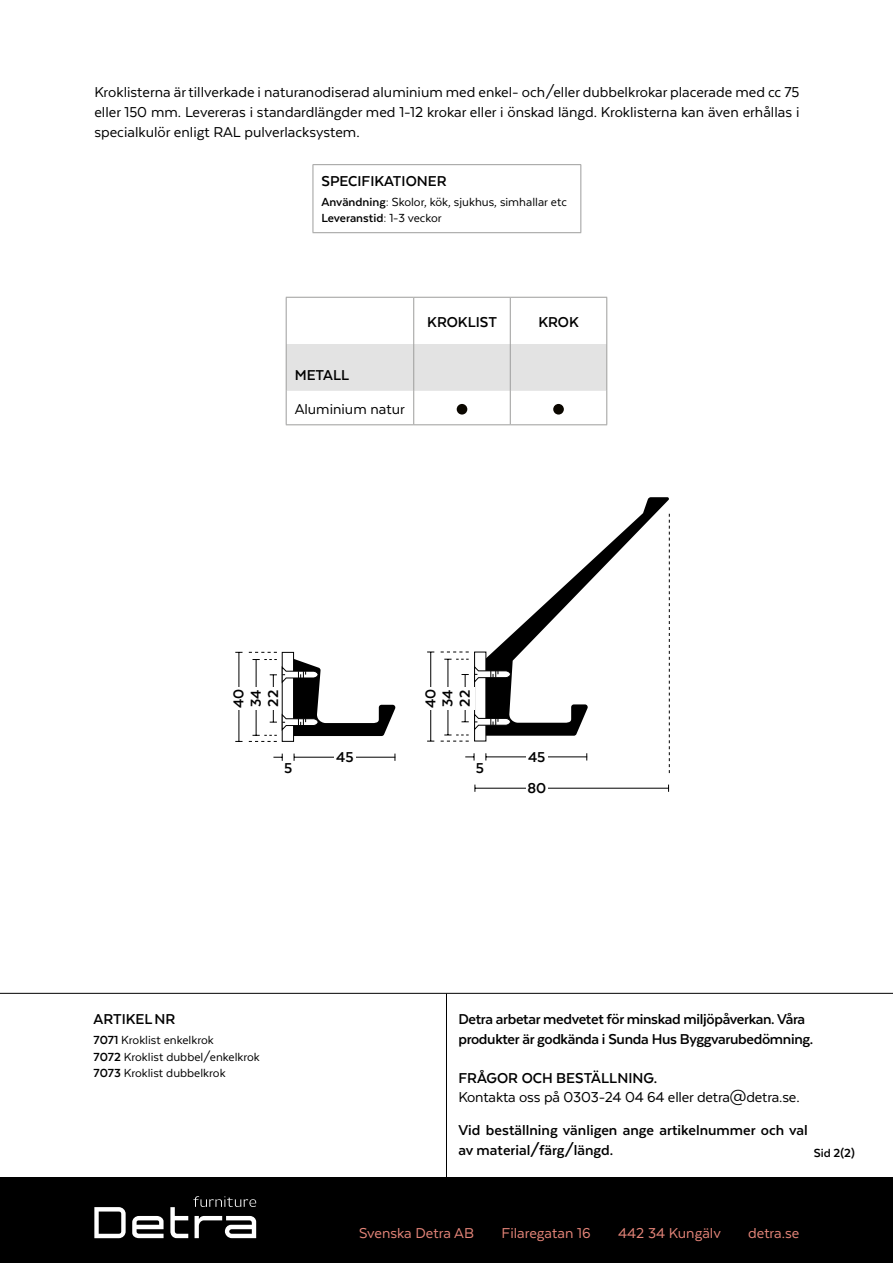
<style>
.page{position:relative;width:893px;height:1263px;background:#fff}
.page>*{position:absolute;margin:0;border:0;box-sizing:border-box;transform-origin:0 0}
.t1{font:16.5px/19.8px "Texta";color:#000;text-align:justify}
.t2{font:700 16.5px/17.2px "Texta";color:#000}
.t3{font:700 16.5px/19.8px "Texta";letter-spacing:-.02em;color:#000}
.t4{font:16.5px "Texta";color:#e58579}
.t5{font:13.5px/16.2px "Texta";color:#000}
.t6{font:700 13.5px "Texta";color:#000}
.s1{font-weight:700}
</style>
<div class="page">
<div style="left:0;top:1178px;width:893px;height:85px;background:#000"></div>
<svg style="left:94px;top:1207px;width:32px;height:31px"></svg>
<svg style="left:170px;top:1196px;width:86px;height:42px"></svg>
<svg style="left:132px;top:1216px;width:32px;height:22px"></svg>
<hr style="left:0;top:993px;width:893px;height:1px;background:#000">
<hr style="left:446px;top:993px;width:1px;height:185px;background:#000">
<hr style="left:0;top:0;width:1px;height:139px;background:#000">
<hr style="left:313px;top:164px;width:268px;height:1px;background:#9d9d9c">
<hr style="left:313px;top:165px;width:1px;height:67px;background:#9d9d9c">
<hr style="left:580px;top:165px;width:1px;height:67px;background:#9d9d9c">
<hr style="left:313px;top:232px;width:268px;height:1px;background:#9d9d9c">
<div style="left:287px;top:344px;width:319px;height:47px;background:#e3e3e3"></div>
<hr style="left:286px;top:297px;width:128px;height:1px;background:#9d9d9c">
<hr style="left:286px;top:298px;width:1px;height:46px;background:#9d9d9c">
<hr style="left:414px;top:297px;width:96px;height:1px;background:#9d9d9c">
<hr style="left:413px;top:298px;width:1px;height:46px;background:#9d9d9c">
<hr style="left:510px;top:297px;width:97px;height:1px;background:#9d9d9c">
<hr style="left:510px;top:298px;width:1px;height:46px;background:#9d9d9c">
<hr style="left:606px;top:298px;width:1px;height:46px;background:#9d9d9c">
<hr style="left:286px;top:344px;width:1px;height:47px;background:#9d9d9c">
<hr style="left:413px;top:344px;width:1px;height:47px;background:#9d9d9c">
<hr style="left:510px;top:344px;width:1px;height:47px;background:#9d9d9c">
<hr style="left:606px;top:344px;width:1px;height:47px;background:#9d9d9c">
<hr style="left:286px;top:391px;width:1px;height:33px;background:#9d9d9c">
<hr style="left:413px;top:391px;width:1px;height:33px;background:#9d9d9c">
<hr style="left:510px;top:391px;width:1px;height:33px;background:#9d9d9c">
<hr style="left:606px;top:391px;width:1px;height:33px;background:#9d9d9c">
<hr style="left:286px;top:424px;width:128px;height:1px;background:#9d9d9c">
<hr style="left:414px;top:424px;width:96px;height:1px;background:#9d9d9c">
<hr style="left:510px;top:424px;width:97px;height:1px;background:#9d9d9c">
<div style="left:457px;top:404px;width:10px;height:11px;background:#0b0700;border-radius:50%"></div>
<div style="left:553px;top:404px;width:11px;height:11px;background:#0b0700;border-radius:50%"></div>
<hr style="left:239px;top:652px;width:1px;height:89px;background:#000">
<div style="left:230px;top:687px;width:18px;height:23px;background:#fff"></div>
<div style="left:282px;top:652px;width:12px;height:90px;border:1px solid #000"></div>
<hr style="left:294px;top:757px;width:101px;height:1px;background:#000">
<svg style="left:273px;top:754px;width:10px;height:7px"></svg>
<div style="left:334px;top:748px;width:21px;height:18px;background:#fff"></div>
<svg style="left:249px;top:659px;width:147px;height:83px"></svg>
<svg style="left:249px;top:652px;width:28px;height:1px"></svg>
<hr style="left:430px;top:652px;width:1px;height:89px;background:#000">
<hr style="left:475px;top:788px;width:194px;height:1px;background:#000">
<div style="left:421px;top:687px;width:19px;height:22px;background:#fff"></div>
<div style="left:526px;top:779px;width:21px;height:18px;background:#fff"></div>
<svg style="left:441px;top:497px;width:229px;height:276px"></svg>
<p class="t1" style="left:94px;top:82px;width:707px">Kroklisterna är tillverkade i naturanodiserad aluminium med enkel- och/eller dubbelkrokar placerade med cc 75 eller 150 mm. Levereras i standardlängder med 1-12 krokar eller i önskad längd. Kroklisterna kan även erhållas i specialkulör enligt RAL pulverlacksystem.</p>
<p class="t2" style="left:321px;top:172px;width:127px">SPECIFIKATIONER</p>
<p class="t5" style="left:321px;top:194px;width:247px"><span class="s1">Användning:</span> Skolor, kök, sjukhus, simhallar etc<br><span class="s1">Leveranstid:</span> 1-3 veckor</p>
<p class="t2" style="left:295px;top:366px;width:56px">METALL</p>
<p class="t1" style="left:295px;top:399px;width:112px">Aluminium natur</p>
<p class="t2" style="left:427px;top:313px;width:71px">KROKLIST</p>
<p class="t2" style="left:538px;top:313px;width:42px">KROK</p>
<p class="t2" style="left:230px;top:708px;width:21px;text-align:justify;rotate:-90deg">40<br>34<br>22</p>
<p class="t2" style="left:284px;top:759px;width:10px">5</p>
<p class="t2" style="left:336px;top:748px;width:19px">45</p>
<p class="t2" style="left:422px;top:708px;width:21px;text-align:justify;rotate:-90deg">40<br>34<br>22</p>
<p class="t2" style="left:476px;top:759px;width:10px">5</p>
<p class="t2" style="left:527px;top:741px;width:20px;line-height:31.3px">45<br>80</p>
<p class="t2" style="left:94px;top:1010px;width:83px">ARTIKELNR</p>
<p class="t5" style="left:94px;top:1032px;width:168px"><span class="s1">7071</span> Kroklist enkelkrok<br><span class="s1">7072</span> Kroklist dubbel/enkelkrok<br><span class="s1">7073</span> Kroklist dubbelkrok</p>
<p class="t3" style="left:458px;top:1009px;width:356px">Detra arbetar medvetet för minskad miljöpåverkan. Våra produkter är godkända i Sunda Hus Byggvarubedömning.</p>
<p class="t2" style="left:458px;top:1069px;width:200px">FRÅGOR OCH BESTÄLLNING.</p>
<p class="t1" style="left:458px;top:1087px;width:343px">Kontakta oss på 0303-24 04 64 eller detra@detra.se.</p>
<p class="t2" style="left:458px;top:1120px;width:351px;line-height:19.8px">Vid beställning vänligen ange artikelnummer och val av material/färg/längd.</p>
<p class="t6" style="left:814px;top:1146px;width:43px">Sid 2(2)</p>
<p class="t4" style="left:359px;top:1225px;width:117px">Svenska Detra AB</p>
<p class="t4" style="left:502px;top:1225px;width:90px">Filaregatan 16</p>
<p class="t4" style="left:618px;top:1225px;width:104px">442 34 Kungälv</p>
<p class="t4" style="left:748px;top:1225px;width:53px">detra.se</p>
</div>
